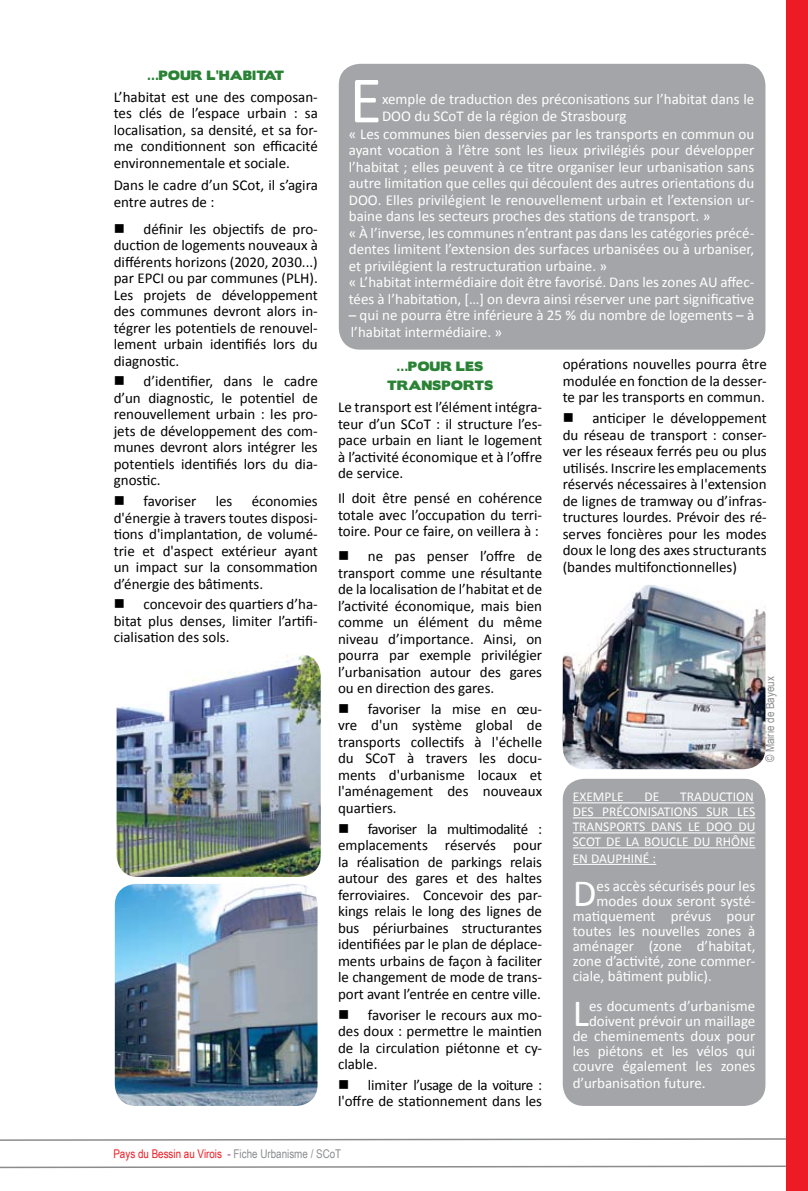
<style>
.page{position:relative;width:808px;height:1191px;background:#fff}
.page>*{position:absolute;margin:0;border:0;box-sizing:border-box;transform-origin:0 0}
.t1{font:67.05px "Calibri";color:#fff}
.t2{font:38.7px "Calibri";color:#fff}
.t3{font:15px/16.5px "Calibri";color:#000;text-align:justify}
.t4{font:15px/16.5px "Calibri";color:#fff}
.t5{font:13.5px/15px "Calibri";color:#fff}
.t6{font:12px "Arial Narrow";color:#ed1c24}
.t7{font:12px/19.5px "Boris Black Bloxx";letter-spacing:.04em;color:#2a8235;text-align:center}
.t8{font:11.7px "Arial Narrow";color:#8a8c8e}
.s1{font-size:12px}
.s2{color:#a3238e}
.s3{color:#8a8c8e}
</style>
<div class="page">
<svg style="left:0;top:1164px;width:787px;height:6px"></svg>
<svg style="left:0;top:1137px;width:787px;height:5px"></svg>
<div style="left:787px;top:0;width:21px;height:1191px;background:#ed1c24"></div>
<img style="left:117px;top:654px;width:204px;height:223px">
<img style="left:563px;top:585px;width:202px;height:184px">
<div style="left:339px;top:64px;width:426px;height:286px;background:#a3a5a8;border-radius:21px"></div>
<div style="left:563px;top:779px;width:202px;height:327px;background:#a3a5a8;border-radius:21px"></div>
<hr style="left:573px;top:802px;width:181px;height:1px;background:#fff">
<hr style="left:573px;top:817px;width:182px;height:1px;background:#fff">
<hr style="left:573px;top:832px;width:182px;height:1px;background:#fff">
<hr style="left:573px;top:847px;width:182px;height:1px;background:#fff">
<hr style="left:573px;top:864px;width:83px;height:1px;background:#fff">
<img style="left:115px;top:884px;width:202px;height:222px">
<p class="t7" style="left:148px;top:66px;width:138px">…POUR L’HABITAT</p>
<p class="t3" style="left:114px;top:88px;width:206px">L’habitat est une des composan&shy;tes clés de l’espace urbain : sa localisation, sa densité, et sa for&shy;me conditionnent son efficacité environnementale et sociale.</p>
<p class="t3" style="left:114px;top:176px;width:206px">Dans le cadre d’un SCot, il s’agira entre autres de :</p>
<p class="t3" style="left:114px;top:220px;width:206px;text-indent:30px">définir les objectifs de pro&shy;duction de logements nouveaux à différents horizons (2020, 2030...) par EPCI ou par communes (PLH).<br>Les projets de développement des communes devront alors in&shy;tégrer les potentiels de renouvel&shy;lement urbain identifiés lors du diagnostic.</p>
<p class="t3" style="left:114px;top:372px;width:206px;text-indent:30px">d’identifier, dans le cadre d’un diagnostic, le potentiel de renouvellement urbain : les pro&shy;jets de développement des com&shy;munes devront alors intégrer les potentiels identifiés lors du dia&shy;gnostic.</p>
<p class="t3" style="left:143px;top:492px;width:54px">favoriser</p>
<p class="t3" style="left:216px;top:492px;width:18px">les</p>
<p class="t3" style="left:114px;top:492px;width:206px;text-indent:138px">économies d'énergie à travers toutes disposi&shy;tions d'implantation, de volumé&shy;trie et d'aspect extérieur ayant un impact sur la consommation d’énergie des bâtiments.</p>
<p class="t3" style="left:114px;top:595px;width:206px;text-indent:30px">concevoir des quartiers d’ha&shy;bitat plus denses, limiter l’artifi&shy;cialisation des sols.</p>
<h1 class="t1" style="left:349px;top:58px;width:34px">E</h1>
<p class="t4" style="left:382px;top:90px;width:374px">xemple de traduction des préconisations sur l’habitat dans le<br>DOO du SCoT de la région de Strasbourg</p>
<p class="t4" style="left:349px;top:125px;width:407px">« Les communes bien desservies par les transports en commun ou ayant vocation à l’être sont les lieux privilégiés pour développer l’habitat ; elles peuvent à ce titre organiser leur urbanisation sans autre limitation que celles qui découlent des autres orientations du DOO. Elles privilégient le renouvellement urbain et l’extension ur&shy;baine dans les secteurs proches des stations de transport. »<br>« À l’inverse, les communes n’entrant pas dans les catégories précé&shy;dentes limitent l’extension des surfaces urbanisées ou à urbaniser, et privilégient la restructuration urbaine. »<br>« L’habitat intermédiaire doit être favorisé. Dans les zones AU affec&shy;tées à l’habitation, […] on devra ainsi réserver une part significative</p>
<p class="t4" style="left:349px;top:306px;width:407px">– qui ne pourra être inférieure à 25 % du nombre de logements – à l’habitat intermédiaire. »</p>
<p class="t7" style="left:387px;top:357px;width:108px">…POUR LES<br>TRANSPORTS</p>
<p class="t3" style="left:338px;top:398px;width:206px">Le transport est l’élément intégra&shy;teur d’un SCoT : il structure l’es&shy;pace urbain en liant le logement à l’activité économique et à l’offre de service.</p>
<p class="t3" style="left:338px;top:489px;width:206px">Il doit être pensé en cohérence totale avec l’occupation du terri&shy;toire. Pour ce faire, on veillera à :</p>
<p class="t3" style="left:338px;top:547px;width:206px;text-indent:30px">ne pas penser l’offre de transport comme une résultante de la localisation de l’habitat et de l’activité économique, mais bien comme un élément du même niveau d’importance. Ainsi, on pourra par exemple privilégier l’urbanisation autour des gares ou en direction des gares.</p>
<p class="t3" style="left:338px;top:700px;width:206px;text-indent:30px">favoriser la mise en œu&shy;vre d'un système global de transports collectifs à l'échelle du SCoT à travers les docu&shy;ments d'urbanisme locaux et l'aménagement des nouveaux quartiers.</p>
<p class="t3" style="left:338px;top:819px;width:206px;text-indent:30px">favoriser la multimodalité : emplacements réservés pour la réalisation de parkings relais autour des gares et des haltes ferroviaires. Concevoir des par&shy;kings relais le long des lignes de bus périurbaines structurantes identifiées par le plan de déplace&shy;ments urbains de façon à faciliter le changement de mode de trans&shy;port avant l’entrée en centre ville.</p>
<p class="t3" style="left:338px;top:1005px;width:206px;text-indent:30px">favoriser le recours aux mo&shy;des doux : permettre le maintien de la circulation piétonne et cy&shy;clable.</p>
<p class="t3" style="left:338px;top:1075px;width:206px;text-align:right">limiter l’usage de la voiture : l'offre de stationnement dans les</p>
<p class="t3" style="left:563px;top:355px;width:206px">opérations nouvelles pourra être modulée en fonction de la desser&shy;te par les transports en commun.</p>
<p class="t3" style="left:563px;top:409px;width:206px;text-indent:30px">anticiper le développement du réseau de transport : conser&shy;ver les réseaux ferrés peu ou plus utilisés. Inscrire les emplacements réservés nécessaires à l'extension de lignes de tramway ou d’infras&shy;tructures lourdes. Prévoir des ré&shy;serves foncières pour les modes doux le long des axes structurants (bandes multifonctionnelles)</p>
<p class="t8" style="left:761px;top:762px;width:88px;rotate:-90deg"><span class="s1">©</span> Mairie de Bayeux</p>
<p class="t5" style="left:573px;top:788px;width:39px">Exemple</p>
<p class="t5" style="left:644px;top:788px;width:8px">de</p>
<p class="t5" style="left:680px;top:788px;width:23px">traductio</p>
<p class="t5" style="left:745px;top:788px;width:10px">n</p>
<p class="t5" style="left:573px;top:803px;width:8px">des</p>
<p class="t5" style="left:602px;top:803px;width:53px">préconisatio</p>
<p class="t5" style="left:573px;top:803px;width:175px;text-indent:110px">nssur les transpo rts dans le DOO du<br>SCoT de la Boucle</p>
<p class="t5" style="left:693px;top:833px;width:62px">du Rhône</p>
<p class="t5" style="left:573px;top:850px;width:35px">en Dauphi</p>
<p class="t5" style="left:634px;top:850px;width:23px">né :</p>
<h2 class="t2" style="left:573px;top:869px;width:25px">D</h2>
<p class="t4" style="left:596px;top:877px;width:160px">es accès sécurisés pour les</p>
<p class="t4" style="left:596px;top:892px;width:160px">modes doux seront systé-</p>
<p class="t4" style="left:573px;top:907px;width:184px">matiquement prévus pour</p>
<p class="t4" style="left:573px;top:922px;width:184px">toutes les nouvelles zones à</p>
<p class="t4" style="left:573px;top:937px;width:184px">aménager (zone d’habitat,</p>
<p class="t4" style="left:573px;top:952px;width:184px">zone d’activité, zone commer-</p>
<p class="t4" style="left:573px;top:967px;width:141px">ciale, bâtiment public).</p>
<h2 class="t2" style="left:573px;top:989px;width:18px">L</h2>
<p class="t4" style="left:573px;top:998px;width:184px;line-height:15px;text-align:right">es documents d’urbanisme doivent prévoir un maillage de cheminements doux pour les piétons et les vélos qui couvre également les zones</p>
<p class="t4" style="left:573px;top:1074px;width:134px">d’urbanisation future.</p>
<p class="t6" style="left:113px;top:1144px;width:229px">Pays du Bessin au Virois <span class="s2">-</span> <span class="s3">Fiche Urbanisme / SCoT</span></p>
</div>
